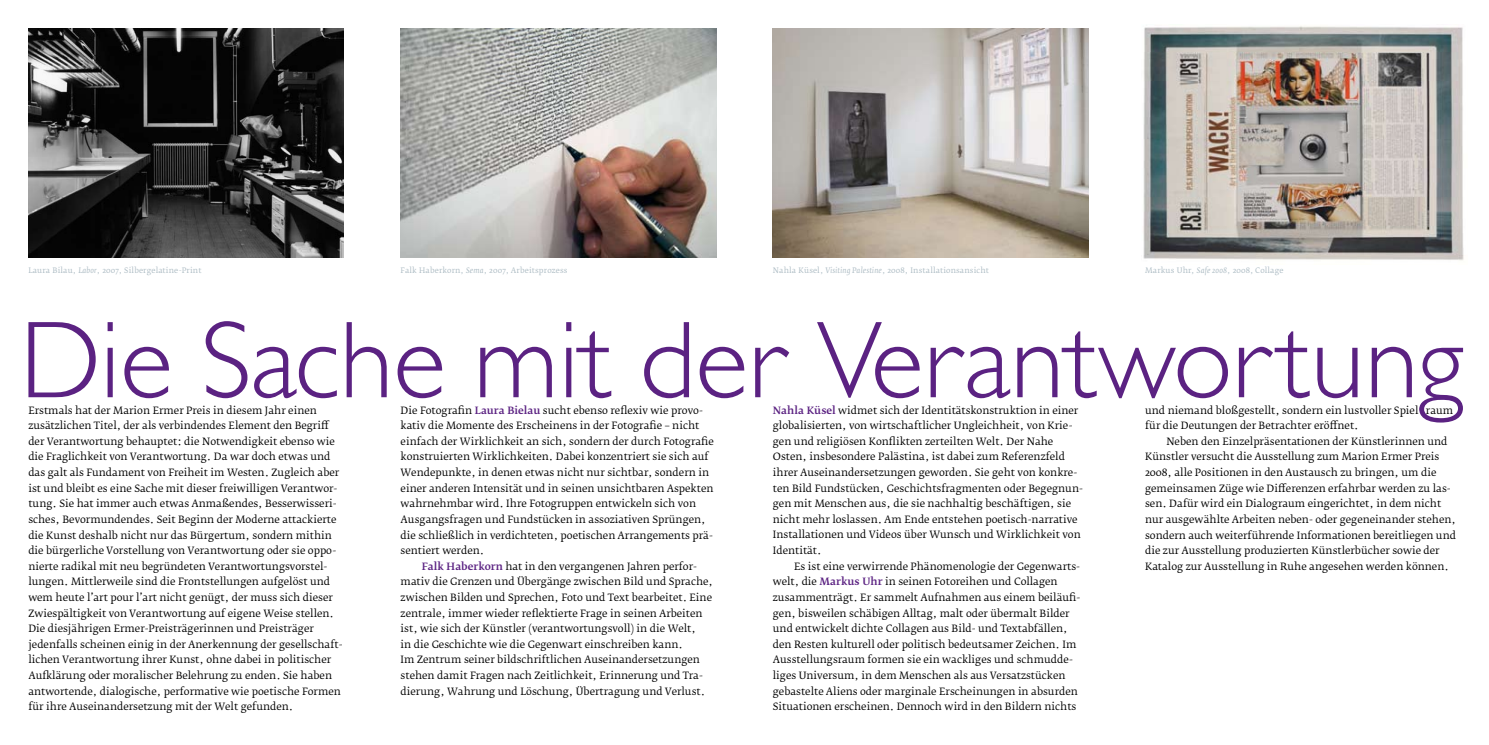
<style>
.page{position:relative;width:1489px;height:745px;background:#fff}
.page>*{position:absolute;margin:0;border:0;box-sizing:border-box;transform-origin:0 0}
.t1{font:300 110px "Gill Sans MT Std";color:#5b2282}
.t2{font:10px/15.6px "Fedra Serif B Std";color:#000}
.t3{font:7.5px "Fedra Serif B Std";letter-spacing:.02em;color:#adbcc4}
.s1{font-style:italic}
.s2{font-weight:500;color:#5b2282}
</style>
<div class="page">
<img style="left:400px;top:28px;width:316px;height:229px">
<img style="left:28px;top:28px;width:316px;height:229px">
<img style="left:772px;top:28px;width:316px;height:229px">
<img style="left:1143px;top:26px;width:321px;height:235px">
<p class="t3" style="left:28px;top:266px;width:175px">Laura Bilau, <span class="s1">Labor</span>, 2007, Silbergelatine-Print</p>
<p class="t3" style="left:400px;top:266px;width:168px">Falk Haberkorn, <span class="s1">Sema</span>, 2007, Arbeitsprozess</p>
<p class="t3" style="left:772px;top:266px;width:218px">Nahla Küsel, <span class="s1">Visiting Palestine</span>, 2008, Installationsansicht</p>
<p class="t3" style="left:1144px;top:266px;width:140px">Markus Uhr, <span class="s1">Safe 2008</span>, 2008, Collage</p>
<h1 class="t1" style="left:20px;top:294px;width:1445px">Die Sache mit der Verantwortung</h1>
<p class="t2" style="left:400px;top:402px;width:303px">Die Fotografin <span class="s2">Laura Bielau</span> sucht ebenso reflexiv wie provo-</p>
<p class="t2" style="left:400px;top:417px;width:300px">kativ die Momente des Erscheinens in der Fotografie – nicht</p>
<p class="t2" style="left:400px;top:433px;width:315px">einfach der Wirklichkeit an sich, sondern der durch Fotografie</p>
<p class="t2" style="left:400px;top:449px;width:309px">konstruierten Wirklichkeiten. Dabei konzentriert sie sich auf</p>
<p class="t2" style="left:400px;top:464px;width:310px">Wendepunkte, in denen etwas nicht nur sichtbar, sondern in</p>
<p class="t2" style="left:400px;top:480px;width:314px">einer anderen Intensität und in seinen unsichtbaren Aspekten</p>
<p class="t2" style="left:400px;top:495px;width:297px">wahrnehmbar wird. Ihre Fotogruppen entwickeln sich von</p>
<p class="t2" style="left:400px;top:511px;width:306px">Ausgangsfragen und Fundstücken in assoziativen Sprüngen,</p>
<p class="t2" style="left:400px;top:527px;width:314px">die schließlich in verdichteten, poetischen Arrangements prä-</p>
<p class="t2" style="left:400px;top:542px;width:85px">sentiert werden.</p>
<p class="t2" style="left:422px;top:558px;width:275px"><span class="s2">Falk Haberkorn</span> hat in den vergangenen Jahren perfor-</p>
<p class="t2" style="left:400px;top:573px;width:314px">mativ die Grenzen und Übergänge zwischen Bild und Sprache,</p>
<p class="t2" style="left:400px;top:589px;width:313px">zwischen Bilden und Sprechen, Foto und Text bearbeitet. Eine</p>
<p class="t2" style="left:400px;top:605px;width:303px">zentrale, immer wieder reflektierte Frage in seinen Arbeiten</p>
<p class="t2" style="left:400px;top:620px;width:296px">ist, wie sich der Künstler (verantwortungsvoll) in die Welt,</p>
<p class="t2" style="left:400px;top:636px;width:284px">in die Geschichte wie die Gegenwart einschreiben kann.</p>
<p class="t2" style="left:400px;top:651px;width:301px">Im Zentrum seiner bildschriftlichen Auseinandersetzungen</p>
<p class="t2" style="left:400px;top:667px;width:304px">stehen damit Fragen nach Zeitlichkeit, Erinnerung und Tra-</p>
<p class="t2" style="left:400px;top:682px;width:306px">dierung, Wahrung und Löschung, Übertragung und Verlust.</p>
<p class="t2" style="left:1144px;top:402px;width:309px">und niemand bloßgestellt, sondern ein lustvoller Spiel raum für die Deutungen der Betrachter eröffnet.</p>
<p class="t2" style="left:1144px;top:433px;width:312px;text-indent:21px">Neben den Einzelpräsentationen der Künstlerinnen und Künstler versucht die Ausstellung zum Marion Ermer Preis 2008, alle Positionen in den Austausch zu bringen, um die gemeinsamen Züge wie Differenzen erfahrbar werden zu las&shy;sen. Dafür wird ein Dialograum eingerichtet, in dem nicht nur ausgewählte Arbeiten neben- oder gegeneinander stehen, sondern auch weiterführende Informationen bereitliegen und die zur Ausstellung produzierten Künstlerbücher sowie der Katalog zur Ausstellung in Ruhe angesehen werden können.</p>
<p class="t2" style="left:28px;top:402px;width:315px">Erstmals hat der Marion Ermer Preis in diesem Jahr einen zusätzlichen Titel, der als verbindendes Element den Begriff der Verantwortung behauptet: die Notwendigkeit ebenso wie die Fraglichkeit von Verantwortung. Da war doch etwas und das galt als Fundament von Freiheit im Westen. Zugleich aber ist und bleibt es eine Sache mit dieser freiwilligen Verantwor&shy;tung. Sie hat immer auch etwas Anmaßendes, Besserwisseri&shy;sches, Bevormundendes. Seit Beginn der Moderne attackierte die Kunst deshalb nicht nur das Bürgertum, sondern mithin die bürgerliche Vorstellung von Verantwortung oder sie oppo&shy;nierte radikal mit neu begründeten Verantwortungsvorstel&shy;lungen. Mittlerweile sind die Frontstellungen aufgelöst und wem heute l’art pour l’art nicht genügt, der muss sich dieser Zwiespältigkeit von Verantwortung auf eigene Weise stellen.<br>Die diesjährigen Ermer-Preisträgerinnen und Preisträger jedenfalls scheinen einig in der Anerkennung der gesellschaft&shy;lichen Verantwortung ihrer Kunst, ohne dabei in politischer Aufklärung oder moralischer Belehrung zu enden. Sie haben antwortende, dialogische, performative wie poetische Formen für ihre Auseinandersetzung mit der Welt gefunden.</p>
<p class="t2" style="left:772px;top:402px;width:311px"><span class="s2">Nahla Küsel</span> widmet sich der Identitätskonstruktion in einer globalisierten, von wirtschaftlicher Ungleichheit, von Krie&shy;gen und religiösen Konflikten zerteilten Welt. Der Nahe Osten, insbesondere Palästina, ist dabei zum Referenzfeld ihrer Auseinandersetzungen geworden. Sie geht von konkre&shy;ten Bild Fundstücken, Geschichtsfragmenten oder Begegnun&shy;gen mit Menschen aus, die sie nachhaltig beschäftigen, sie nicht mehr loslassen. Am Ende entstehen poetisch-narrative Installationen und Videos über Wunsch und Wirklichkeit von Identität.</p>
<p class="t2" style="left:772px;top:558px;width:309px;text-indent:21px">Es ist eine verwirrende Phänomenologie der Gegenwarts&shy;welt, die <span class="s2">Markus Uhr</span> in seinen Fotoreihen und Collagen zusammenträgt. Er sammelt Aufnahmen aus einem beiläufi&shy;gen, bisweilen schäbigen Alltag, malt oder übermalt Bilder und entwickelt dichte Collagen aus Bild- und Textabfällen, den Resten kulturell oder politisch bedeutsamer Zeichen. Im Ausstellungsraum formen sie ein wackliges und schmudde&shy;liges Universum, in dem Menschen als aus Versatzstücken gebastelte Aliens oder marginale Erscheinungen in absurden Situationen erscheinen. Dennoch wird in den Bildern nichts</p>
</div>
